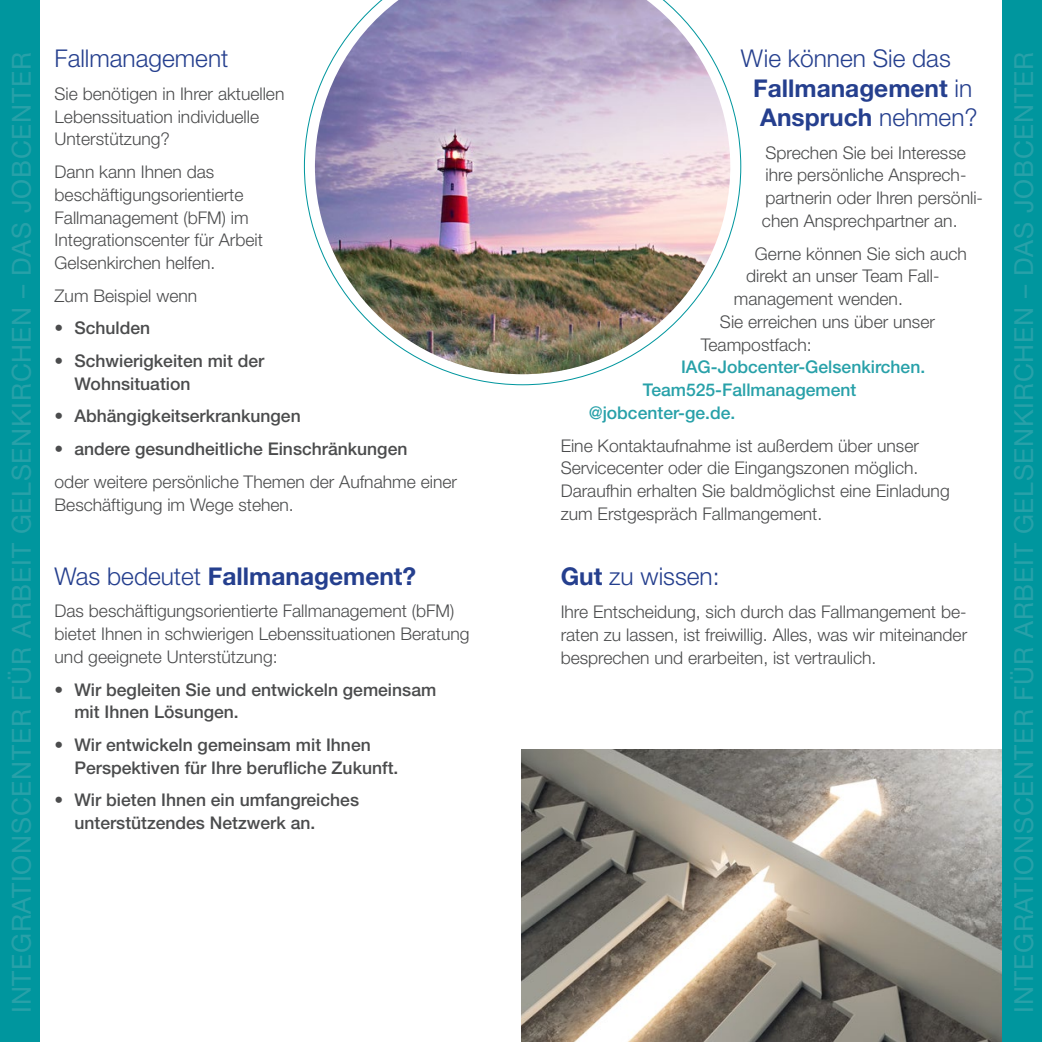
<style>
.page{position:relative;width:1042px;height:1042px;background:#fff}
.page>*{position:absolute;margin:0;border:0;box-sizing:border-box;transform-origin:0 0}
.t1{font:26.25px "Helvetica Neue LT Std";letter-spacing:.03em;color:#28a1a9}
.t2{font:300 24.5px/29.4px "Helvetica Neue LT Std";color:#253f8e}
.t3{font:700 24.5px "Helvetica Neue LT Std";color:#253f8e}
.t4{font:300 17.5px/22.8px "Helvetica Neue LT Std";color:#4b4c4d}
.t5{font:500 17.5px/22.8px "Helvetica Neue LT Std";color:#4b4c4d}
.t6{font:500 17.5px "Helvetica Neue LT Std";color:#28a1a9}
.s1{font-weight:700}
.s2{font-weight:300}
</style>
<div class="page">
<img style="left:521px;top:749px;width:481px;height:293px">
<svg style="left:304px;top:97px;width:437px;height:288px"></svg>
<img style="left:315px;top:0;width:415px;height:374px">
<div style="left:1002px;top:0;width:40px;height:1042px;background:#00969e"></div>
<div style="left:0;top:0;width:40px;height:1042px;background:#00969e"></div>
<h2 class="t2" style="left:753px;top:43px;width:226px;text-indent:-12px">Wie können Sie das<br><span class="s1">Fallmanagement</span> in<br><span class="s1">Anspruch</span> nehmen?</h2>
<p class="t4" style="left:762px;top:141px;width:223px">Sprechen Sie bei Interesse ihre persönliche Ansprech&shy;partnerin oder Ihren persönli&shy;chen Ansprechpartner an.</p>
<p class="t4" style="left:755px;top:242px;width:214px">Gerne können Sie sich auch</p>
<p class="t4" style="left:746px;top:264px;width:193px">direkt an unser Team Fall-</p>
<p class="t4" style="left:734px;top:287px;width:170px">management wenden.</p>
<p class="t4" style="left:720px;top:310px;width:216px">Sie erreichen uns über unser</p>
<p class="t4" style="left:701px;top:333px;width:112px">Teampostfach:</p>
<p class="t6" style="left:681px;top:357px;width:246px">IAG-Jobcenter-Gelsenkirchen.</p>
<p class="t6" style="left:643px;top:379px;width:215px">Team525-Fallmanagement</p>
<p class="t6" style="left:589px;top:402px;width:148px">@jobcenter-ge.de.</p>
<p class="t4" style="left:561px;top:433px;width:390px">Eine Kontaktaufnahme ist außerdem über unser Servicecenter oder die Eingangszonen möglich.<br>Daraufhin erhalten Sie baldmöglichst eine Einladung zum Erstgespräch Fallmangement.</p>
<h2 class="t2" style="left:55px;top:43px;width:175px">Fallmanagement</h2>
<p class="t4" style="left:55px;top:82px;width:231px">Sie benötigen in Ihrer aktuellen<br>Lebenssituation individuelle<br>Unterstützung?</p>
<p class="t4" style="left:55px;top:160px;width:210px">Dann kann Ihnen das beschäftigungsorientierte<br>Fallmanagement (bFM) im<br>Integrationscenter für Arbeit<br>Gelsenkirchen helfen.</p>
<p class="t4" style="left:55px;top:284px;width:144px">Zum Beispiel wenn</p>
<p class="t5" style="left:55px;top:317px;width:97px">• Schulden</p>
<p class="t5" style="left:74px;top:349px;width:191px;text-indent:-20px">• Schwierigkeiten mit der<br>Wohnsituation</p>
<p class="t5" style="left:55px;top:405px;width:248px">• Abhängigkeitserkrankungen</p>
<p class="t5" style="left:55px;top:437px;width:354px">• andere gesundheitliche Einschränkungen</p>
<p class="t4" style="left:55px;top:470px;width:404px">oder weitere persönliche Themen der Aufnahme einer<br>Beschäftigung im Wege stehen.</p>
<h1 class="t1" style="left:6px;top:1013px;width:962px;rotate:-90deg">INTEGRATIONSCENTER FÜR ARBEIT GELSENKIRCHEN – DAS JOBCENTER</h1>
<h1 class="t1" style="left:1008px;top:1013px;width:962px;rotate:-90deg">INTEGRATIONSCENTER FÜR ARBEIT GELSENKIRCHEN – DAS JOBCENTER</h1>
<h2 class="t3" style="left:55px;top:561px;width:363px"><span class="s2">Was bedeutet</span> Fallmanagement?</h2>
<p class="t4" style="left:55px;top:599px;width:416px">Das beschäftigungsorientierte Fallmanagement (bFM) bietet Ihnen in schwierigen Lebenssituationen Beratung und geeignete Unterstützung:</p>
<p class="t5" style="left:74px;top:678px;width:363px;text-indent:-20px">• Wir begleiten Sie und entwickeln gemeinsam mit Ihnen Lösungen.</p>
<p class="t5" style="left:74px;top:733px;width:325px;text-indent:-20px">• Wir entwickeln gemeinsam mit Ihnen<br>Perspektiven für Ihre berufliche Zukunft.</p>
<p class="t5" style="left:74px;top:788px;width:286px;text-indent:-20px">• Wir bieten Ihnen ein umfangreiches unterstützendes Netzwerk an.</p>
<h2 class="t2" style="left:561px;top:561px;width:160px"><span class="s1">Gut</span> zu wissen:</h2>
<p class="t4" style="left:561px;top:600px;width:408px;text-align:justify">Ihre Entscheidung, sich durch das Fallmangement be&shy;raten zu lassen, ist freiwillig. Alles, was wir miteinander besprechen und erarbeiten, ist vertraulich.</p>
</div>
